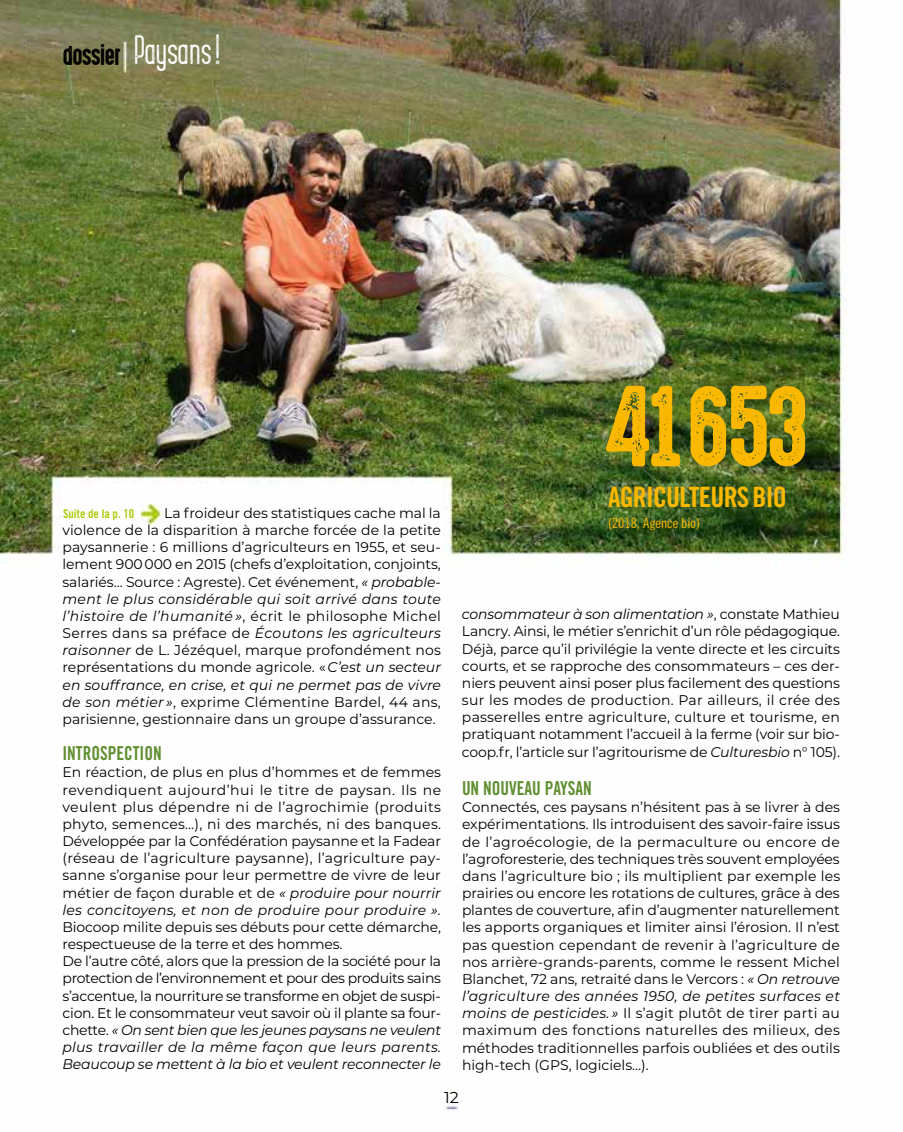
<style>
.page{position:relative;width:903px;height:1132px;background:#fff}
.page>*{position:absolute;margin:0;border:0;box-sizing:border-box;transform-origin:0 0}
.t1{font:103.6px "High Voltage Rough";color:#fbb800}
.t2{font:35.52px "Bernound Rough";letter-spacing:-.05em;color:#fff}
.t3{font:28px "Trade Gothic LT Std Bd Cn 20";letter-spacing:-.03em;color:#fbb800}
.t4{font:19.25px "Trade Gothic LT Std Bd Cn 20";color:#608f30;scale:.9 1}
.t5{font:15.75px "Montserrat";color:#000}
.t6{font:14px/17.2px "Montserrat";letter-spacing:-.01em;color:#000;text-align:justify}
.t7{font:14px "Trade Gothic LT Std Cn 18";color:#fbb800}
.t8{font:12.25px "Trade Gothic LT Std Bd Cn 20";color:#afca0b}
.s1{font-family:"High Voltage Rough";font-size:24.5px;color:#000}
.s2{font-style:italic}
</style>
<div class="page">
<img style="left:0;top:0;width:846px;height:1110px">
<h2 class="t2" style="left:63px;top:29px;width:161px"><span class="s1">dossier</span> Paysans !</h2>
<p class="t6" style="left:63px;top:503px;width:380px;text-indent:102px">La froideur des statistiques cache mal la violence de la disparition à marche forcée de la petite paysannerie : 6 millions d’agriculteurs en 1955, et seu&shy;lement 900 000 en 2015 (chefs d’exploitation, conjoints, salariés… Source : Agreste). Cet événement, <span class="s2">« probable&shy;ment le plus considérable qui soit arrivé dans toute l’histoire de l’humanité »</span>, écrit le philosophe Michel Serres dans sa préface de <span class="s2">Écoutons les agriculteurs raisonner</span> de L. Jézéquel, marque profondément nos représentations du monde agricole. « <span class="s2">C’est un secteur en souffrance, en crise, et qui ne permet pas de vivre de son métier »</span>, exprime Clémentine Bardel, 44 ans, parisienne, gestionnaire dans un groupe d’assurance.</p>
<h3 class="t4" style="left:63px;top:741px;width:112px">INTROSPECTION</h3>
<p class="t6" style="left:63px;top:763px;width:380px">En réaction, de plus en plus d’hommes et de femmes revendiquent aujourd’hui le titre de paysan. Ils ne veulent plus dépendre ni de l’agrochimie (produits phyto, semences…), ni des marchés, ni des banques.<br>Développée par la Confédération paysanne et la Fadear (réseau de l’agriculture paysanne), l’agriculture pay&shy;sanne s’organise pour leur permettre de vivre de leur métier de façon durable et de <span class="s2">« produire pour nourrir les concitoyens, et non de produire pour produire ».</span></p>
<p class="t6" style="left:63px;top:917px;width:380px;text-align:left">Biocoop milite depuis ses débuts pour cette démarche, respectueuse de la terre et des hommes.<br>De l’autre côté, alors que la pression de la société pour la protection de l’environnement et pour des produits sains s’accentue, la nourriture se transforme en objet de suspi&shy;cion. Et le consommateur veut savoir où il plante sa four&shy;chette. <span class="s2">« On sent bien que les jeunes paysans ne veulent plus travailler de la même façon que leurs parents.<br>Beaucoup se mettent à la bio et veulent reconnecter le</span></p>
<p class="t8" style="left:63px;top:506px;width:73px">Suite de la p. 10</p>
<h1 class="t1" style="left:604px;top:370px;width:208px">41 653</h1>
<h3 class="t3" style="left:608px;top:480px;width:180px">AGRICULTEURS BIO</h3>
<p class="t7" style="left:608px;top:514px;width:93px">(2018, Agence bio)</p>
<p class="t6" style="left:462px;top:605px;width:380px"><span class="s2">consommateur à son alimentation »</span>, constate Mathieu Lancry. Ainsi, le métier s’enrichit d’un rôle pédagogique.<br>Déjà, parce qu’il privilégie la vente directe et les circuits courts, et se rapproche des consommateurs – ces der&shy;niers peuvent ainsi poser plus facilement des questions sur les modes de production. Par ailleurs, il crée des passerelles entre agriculture, culture et tourisme, en pratiquant notamment l’accueil à la ferme (voir sur bio&shy;coop.fr, l’article sur l’agritourisme de <span class="s2">Culturesbio</span> n° 105).</p>
<h3 class="t4" style="left:462px;top:776px;width:146px">UN NOUVEAU PAYSAN</h3>
<p class="t6" style="left:462px;top:798px;width:380px">Connectés, ces paysans n’hésitent pas à se livrer à des expérimentations. Ils introduisent des savoir-faire issus de l’agroécologie, de la permaculture ou encore de l’agroforesterie, des techniques très souvent employées dans l’agriculture bio ; ils multiplient par exemple les prairies ou encore les rotations de cultures, grâce à des plantes de couverture, afin d’augmenter naturellement les apports organiques et limiter ainsi l’érosion. Il n’est pas question cependant de revenir à l’agriculture de nos arrière-grands-parents, comme le ressent Michel Blanchet, 72 ans, retraité dans le Vercors : <span class="s2">« On retrouve l’agriculture des années 1950, de petites surfaces et moins de pesticides. »</span> Il s’agit plutôt de tirer parti au maximum des fonctions naturelles des milieux, des méthodes traditionnelles parfois oubliées et des outils high-tech (GPS, logiciels…).</p>
<p class="t5" style="left:444px;top:1086px;width:16px">12</p>
</div>
